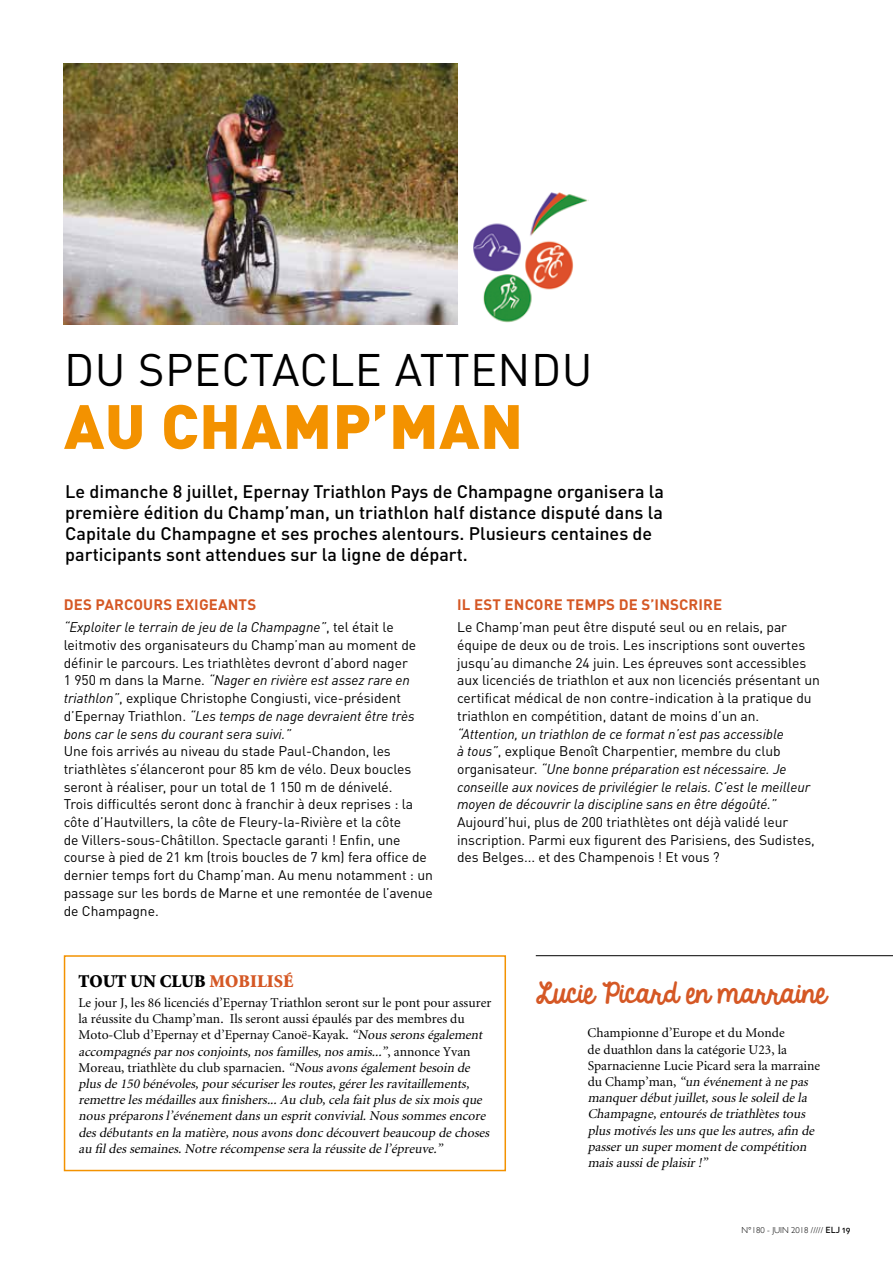
<style>
.page{position:relative;width:893px;height:1263px;background:#fff}
.page>*{position:absolute;margin:0;border:0;box-sizing:border-box;transform-origin:0 0}
.t1{font:900 61.5px "DIN Pro";letter-spacing:.01em;color:#f39200}
.t2{font:45px "DIN Pro";letter-spacing:.01em;color:#000}
.t3{font:25.5px "KG Always A Good Time";color:#d55825}
.t4{font:500 18px/21px "DIN Pro";color:#000}
.t5{font:900 18px "Minion";color:#000}
.t6{font:700 15px "DIN Pro";letter-spacing:.01em;color:#d55825}
.t7{font:13.8px/17.7px "DIN Pro";letter-spacing:-.005em;color:#000}
.t8{font:italic 13.8px/17.7px "DIN";letter-spacing:-.005em;color:#000}
.t9{font:italic 13.5px/16.2px "Minion";color:#000}
.t10{font:300 8.7px "Gill Sans";color:#000}
.s1{font-family:"DIN Pro";font-style:normal}
.s2{font-family:"DIN";font-style:italic}
.s3{color:#d55825}
.s4{font-style:normal}
.s5{font-family:"DIN";font-weight:500}
.s6{font-family:"DIN Medium Alternate";font-weight:400}
</style>
<div class="page">
<hr style="left:536px;top:955px;width:357px;height:1px;background:#000">
<img style="left:64px;top:64px;width:393px;height:260px">
<div style="left:64px;top:955px;width:442px;height:216px;background:#fff;border:2px solid #f39200"></div>
<img style="left:473px;top:192px;width:116px;height:131px">
<h2 class="t2" style="left:64px;top:335px;width:530px">DU SPECTACLE ATTENDU</h2>
<h1 class="t1" style="left:64px;top:374px;width:460px">AU CHAMP’MAN</h1>
<p class="t4" style="left:65px;top:479px;width:600px">Le dimanche 8 juillet, Epernay Triathlon Pays de Champagne organisera la première édition du Champ’man, un triathlon half distance disputé dans la Capitale du Champagne et ses proches alentours. Plusieurs centaines de participants sont attendues sur la ligne de départ.</p>
<p class="t6" style="left:64px;top:592px;width:194px">DES PARCOURS EXIGEANTS</p>
<p class="t8" style="left:64px;top:618px;width:331px">“Exploiter le terrain de jeu de la Champagne”<span class="s1">, tel était le</span></p>
<p class="t7" style="left:64px;top:635px;width:354px">leitmotiv des organisateurs du Champ’man au moment de définir le parcours. Les triathlètes devront d’abord nager</p>
<p class="t8" style="left:64px;top:671px;width:348px"><span class="s1">1 950 m dans la Marne.</span> “Nager en rivière est assez rare en</p>
<p class="t7" style="left:64px;top:688px;width:339px"><span class="s2">triathlon”</span>, explique Christophe Congiusti, vice-président</p>
<p class="t8" style="left:64px;top:707px;width:352px"><span class="s1">d’Epernay Triathlon.</span> “Les temps de nage devraient être très bons car le sens du courant sera suivi.”</p>
<p class="t7" style="left:64px;top:741px;width:371px">Une fois arrivés au niveau du stade Paul-Chandon, les triathlètes s’élanceront pour 85 km de vélo. Deux boucles seront à réaliser, pour un total de 1 150 m de dénivelé.<br>Trois difficultés seront donc à franchir à deux reprises : la côte d’Hautvillers, la côte de Fleury-la-Rivière et la côte<br>de Villers-sous-Châtillon. Spectacle garanti ! Enfin, une course à pied de 21 km (trois boucles de 7 km) fera office de dernier temps fort du Champ’man. Au menu notamment : un passage sur les bords de Marne et une remontée de l’avenue de Champagne.</p>
<p class="t6" style="left:457px;top:592px;width:267px">IL EST ENCORE TEMPS DE S’INSCRIRE</p>
<p class="t7" style="left:457px;top:617px;width:364px">Le Champ’man peut être disputé seul ou en relais, par équipe de deux ou de trois. Les inscriptions sont ouvertes jusqu’au dimanche 24 juin. Les épreuves sont accessibles aux licenciés de triathlon et aux non licenciés présentant un certificat médical de non contre-indication à la pratique du triathlon en compétition, datant de moins d’un an.</p>
<p class="t8" style="left:457px;top:724px;width:328px">“Attention, un triathlon de ce format n’est pas accessible</p>
<p class="t7" style="left:457px;top:741px;width:325px"><span class="s2">à tous”</span>, explique Benoît Charpentier, membre du club</p>
<p class="t8" style="left:457px;top:760px;width:355px"><span class="s1">organisateur.</span> “Une bonne préparation est nécessaire. Je conseille aux novices de privilégier le relais. C’est le meilleur moyen de découvrir la discipline sans en être dégoûté.”</p>
<p class="t7" style="left:457px;top:812px;width:359px">Aujourd’hui, plus de 200 triathlètes ont déjà validé leur inscription. Parmi eux figurent des Parisiens, des Sudistes, des Belges... et des Champenois ! Et vous ?</p>
<h3 class="t5" style="left:78px;top:972px;width:216px">TOUT UN CLUB <span class="s3">MOBILISÉ</span></h3>
<p class="t9" style="left:78px;top:995px;width:415px"><span class="s4">Le jour J, les 86 licenciés d’Epernay Triathlon seront sur le pont pour assurer la réussite du Champ’man. Ils seront aussi épaulés par des membres du Moto-Club d’Epernay et d’Epernay Canoë-Kayak.</span> “Nous serons également accompagnés par nos conjoints,nos familles,nos amis...”<span class="s4">, a n n o n c e Yv a n Moreau, triathlète du club sparnacien.</span> “Nous avons égalementbesoin de plus de 150 bénévoles,pour sécuriser les routes,gérer les ravitaillements, remettre les médailles aux finishers...Au club,cela faitplus de six mois que nous préparons l’événementdans un espritconvivial.Nous sommes encore des débutants en la matière,nous avons donc découvertbeaucoup de choses au fildes semaines.Notre récompense sera la réussite de l’épreuve.”</p>
<h3 class="t3" style="left:536px;top:974px;width:292px">Lucie Picard en marraine</h3>
<p class="t9" style="left:588px;top:1025px;width:234px"><span class="s4">Championne d’Europe et du Monde<br>de duathlon dans la catégorie U23, la Sparnacienne Lucie Picard sera la marraine d u C h a m p ’ m a n ,</span> “un événementà ne pas manquer débutjuillet,sous le soleilde la Champagne,entourés de triathlètes tous plus motivés les uns que les autres,afin de passer un super momentde compétition mais ausside plaisir !”</p>
<p class="t10" style="left:742px;top:1223px;width:110px">N°180 - JUIN 2018 ///// <span class="s5">ELJ</span> <span class="s6">19</span></p>
</div>
